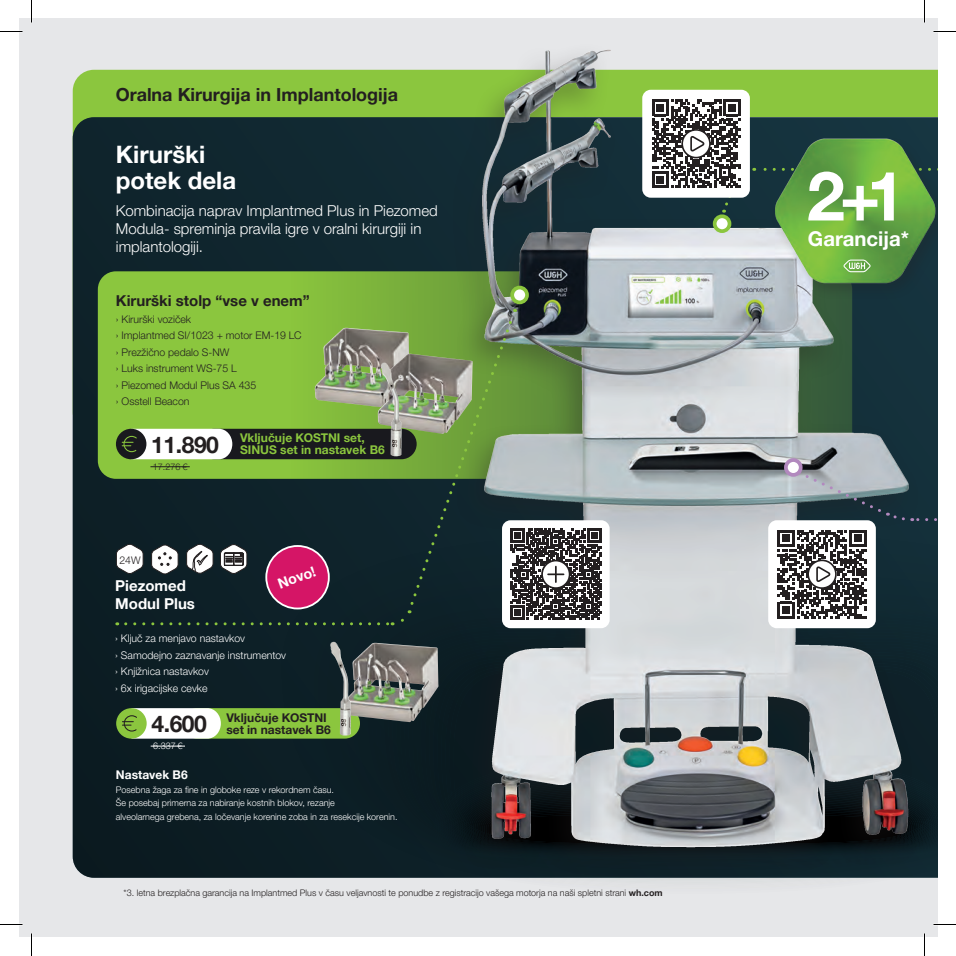
<style>
.page{position:relative;width:956px;height:956px;background:#fff}
.page>*{position:absolute;margin:0;border:0;box-sizing:border-box;transform-origin:0 0}
.t1{font:700 68.55px "Helvetica Neue World 75";color:#fff}
.t2{font:700 24px/26.4px "Helvetica Neue World 75";color:#fff}
.t3{font:700 22.95px "Helvetica Neue World 75";color:#231f20}
.t4{font:700 20.4px "Helvetica Neue World 75";color:#fff}
.t5{font:700 18px "Helvetica Neue World 75";color:#231f20}
.t6{font:15px/18px "Helvetica Neue World 45 Lt";color:#fff}
.t7{font:700 15px "Helvetica Neue World 75";color:#231f20}
.t8{font:700 15px/18px "Helvetica Neue World 75";color:#fff}
.t9{font:700 14.25px "Helvetica Neue World 75";color:#fff}
.t10{font:700 12px/12px "Helvetica Neue World 75";color:#8bc63e}
.t11{font:700 12px/12px "Helvetica Neue World 75";color:#231f20}
.t12{font:700 12px "Helvetica Neue World 75";color:#fff}
.t13{font:10.5px/16.5px "Helvetica Neue World 45 Lt";color:#231f20}
.t14{font:10.5px/16.5px "Helvetica Neue World 45 Lt";color:#fff}
.t15{font:9px/13.5px "Helvetica Neue World 45 Lt";color:#fff}
.t16{font:9px "Helvetica Neue World 45 Lt";color:#231f20}
.s1{font-size:22.95px;color:#231f20}
.s2{font-family:"Helvetica Neue World 75";font-weight:700}
</style>
<div class="page">
<div style="left:19px;top:19px;width:918px;height:918px;background:#e6e7e9"></div>
<div style="left:73px;top:70px;width:333px;height:47px;background:#8bc63e"></div>
<svg style="left:73px;top:117px;width:333px;height:761px;background:#0e2128"></svg>
<svg style="left:98px;top:271px;width:754px;height:208px;background:#87c03d"></svg>
<img style="left:406px;top:49px;width:531px;height:831px">
<div style="left:715px;top:216px;width:14px;height:15px;background:#fff;border-radius:50%"></div>
<div style="left:713px;top:214px;width:18px;height:19px;border:4px solid #8bc63e;border-radius:50%"></div>
<svg style="left:754px;top:168px;width:17px;height:3px"></svg>
<svg style="left:793px;top:468px;width:144px;height:54px;background:#586a72"></svg>
<div style="left:786px;top:460px;width:15px;height:15px;background:#fff;border-radius:50%"></div>
<div style="left:784px;top:458px;width:19px;height:19px;border:4px solid #b289be;border-radius:50%"></div>
<div style="left:182px;top:708px;width:178px;height:31px;background:#8bc63e;border-radius:15px"></div>
<div style="left:512px;top:288px;width:15px;height:14px;background:#fff;border-radius:50%"></div>
<div style="left:510px;top:286px;width:19px;height:18px;border:4px solid #8bc63e;border-radius:50%"></div>
<div style="left:116px;top:708px;width:31px;height:31px;background:#8bc63e;border-radius:50%"></div>
<svg style="left:122px;top:708px;width:99px;height:31px"></svg>
<hr style="left:151px;top:746px;width:34px;height:1px;background:#fff">
<img style="left:351px;top:643px;width:88px;height:79px">
<img style="left:330px;top:642px;width:21px;height:94px">
<div style="left:771px;top:136px;width:166px;height:165px;background:#231f20;opacity:.25"></div>
<img style="left:772px;top:130px;width:165px;height:161px">
<svg style="left:843px;top:260px;width:27px;height:12px"></svg>
<div style="left:642px;top:90px;width:108px;height:108px;background:#fff;border-radius:9px"></div>
<svg style="left:652px;top:99px;width:95px;height:114px"></svg>
<div style="left:768px;top:520px;width:108px;height:108px;background:#fff;border-radius:9px"></div>
<svg style="left:778px;top:530px;width:88px;height:88px"></svg>
<div style="left:502px;top:520px;width:108px;height:108px;background:#fff;border-radius:9px"></div>
<svg style="left:116px;top:309px;width:485px;height:316px;background:#5e7450"></svg>
<hr style="left:0;top:923px;width:22px;height:2px;background:#fff">
<hr style="left:933px;top:923px;width:23px;height:2px;background:#fff">
<hr style="left:923px;top:0;width:2px;height:23px;background:#fff">
<hr style="left:923px;top:933px;width:2px;height:23px;background:#fff">
<svg style="left:0;top:31px;width:22px;height:1px"></svg>
<svg style="left:933px;top:31px;width:23px;height:1px"></svg>
<svg style="left:0;top:924px;width:22px;height:1px"></svg>
<svg style="left:933px;top:924px;width:23px;height:1px"></svg>
<svg style="left:31px;top:0;width:1px;height:23px"></svg>
<svg style="left:31px;top:933px;width:1px;height:23px"></svg>
<svg style="left:924px;top:0;width:1px;height:23px"></svg>
<svg style="left:924px;top:933px;width:1px;height:23px"></svg>
<h3 class="t5" style="left:116px;top:85px;width:284px">Oralna Kirurgija in Implantologija</h3>
<h2 class="t2" style="left:116px;top:141px;width:122px">Kirurški potek dela</h2>
<h3 class="t6" style="left:116px;top:202px;width:323px">Kombinacija naprav Implantmed Plus in Piezomed<br>Modula- spreminja pravila igre v oralni kirurgiji in implantologiji.</h3>
<h3 class="t7" style="left:116px;top:292px;width:195px">Kirurški stolp “vse v enem”</h3>
<p class="t13" style="left:116px;top:311px;width:187px">› Kirurški voziček<br>› Implantmed SI/1023 + motor EM-19 LC › Prezžično pedalo S-NW<br>› Luks instrument WS-75 L<br>› Piezomed Modul Plus SA 435<br>› Osstell Beacon</p>
<h3 class="t10" style="left:151px;top:432px;width:235px;text-indent:89px">Vključuje KOSTNI set,<br><span class="s1">11.890</span> SINUS set in nastavek B6</h3>
<p class="t16" style="left:153px;top:461px;width:36px">17.276 €</p>
<p class="t13" style="left:119px;top:552px;width:23px">24W</p>
<h3 class="t9" style="left:275px;top:576px;width:41px;rotate:-20deg">Novo!</h3>
<h3 class="t8" style="left:115px;top:577px;width:81px">Piezomed<br>Modul Plus</h3>
<p class="t14" style="left:115px;top:630px;width:172px">› Ključ za menjavo nastavkov<br>› Samodejno zaznavanje instrumentov › Knjižnica nastavkov<br>› 6x irigacijske cevke</p>
<h3 class="t11" style="left:226px;top:711px;width:106px">Vključuje KOSTNI set in nastavek B6</h3>
<h3 class="t3" style="left:151px;top:711px;width:57px">4.600</h3>
<p class="t15" style="left:153px;top:739px;width:31px">6.337 €</p>
<h3 class="t12" style="left:116px;top:768px;width:73px">Nastavek B6</h3>
<p class="t15" style="left:116px;top:783px;width:283px">Posebna žaga za fine in globoke reze v rekordnem času.<br>Še posebaj primerna za nabiranje kostnih blokov, rezanje<br>alveolarnega grebena, za ločevanje korenine zoba in za resekcije korenin.</p>
<p class="t16" style="left:124px;top:887px;width:541px">*3. letna brezplačna garancija na Implantmed Plus v času veljavnosti te ponudbe z registracijo vašega motorja na naši spletni strani <span class="s2">wh.com</span></p>
<h1 class="t1" style="left:807px;top:157px;width:100px">2+1</h1>
<h3 class="t4" style="left:808px;top:227px;width:103px">Garancija*</h3>
</div>
